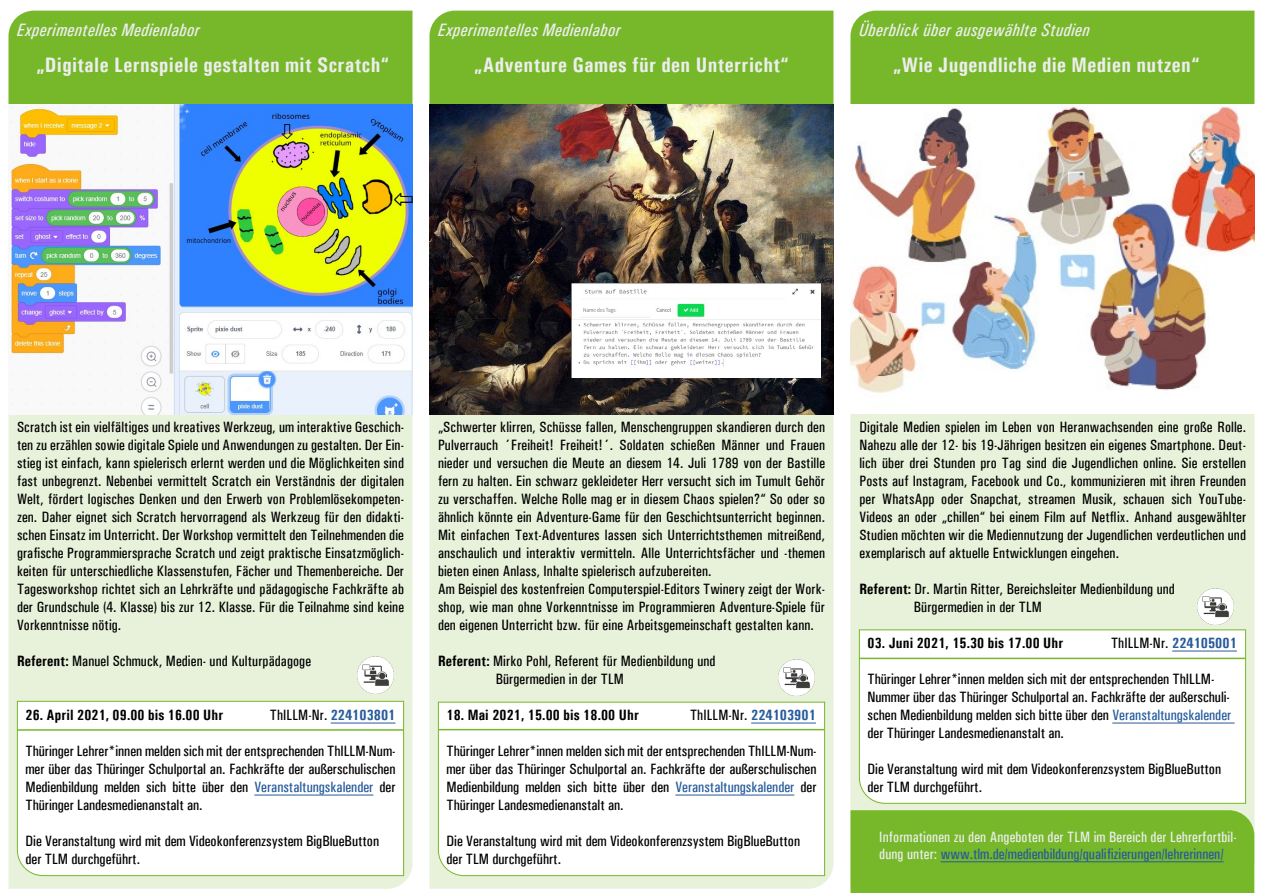
<style>
.page{position:relative;width:1263px;height:893px;background:#fff}
.page>*{position:absolute;margin:0;border:0;box-sizing:border-box;transform-origin:0 0}
.t1{font:700 condensed 21px "Univers";letter-spacing:.02em;color:#ededed}
.t2{font:italic 500 condensed 18px "Univers";letter-spacing:.02em;color:#ededed}
.t3{font:500 condensed 15px/18px "Univers";letter-spacing:.01em;color:#000}
.t4{font:500 condensed 15px/16.5px "Univers";letter-spacing:.01em;color:#ededed}
.t5{font:700 condensed 15px "Univers";letter-spacing:.01em;color:#000}
.s1{font-weight:700}
.s2{font-weight:700;color:#275b9b}
.s3{color:#275b9b}
</style>
<div class="page">
<div style="left:9px;top:11px;width:403px;height:93px;background:#76b82a"></div>
<div style="left:9px;top:414px;width:403px;height:475px;background:#e8f1da"></div>
<svg style="left:17px;top:700px;width:387px;height:176px"></svg>
<hr style="left:17px;top:729px;width:387px;height:2px;background:#76b82a">
<hr style="left:331px;top:723px;width:64px;height:1px;background:#275b9b">
<hr style="left:254px;top:795px;width:119px;height:1px;background:#275b9b">
<img style="left:9px;top:104px;width:403px;height:310px">
<div style="left:429px;top:11px;width:404px;height:93px;background:#76b82a"></div>
<div style="left:429px;top:414px;width:404px;height:475px;background:#e8f1da"></div>
<svg style="left:438px;top:701px;width:387px;height:175px"></svg>
<hr style="left:439px;top:729px;width:385px;height:1px;background:#76b82a">
<hr style="left:751px;top:723px;width:65px;height:1px;background:#275b9b">
<hr style="left:675px;top:795px;width:119px;height:1px;background:#275b9b">
<img style="left:429px;top:104px;width:404px;height:310px">
<img style="left:571px;top:283px;width:249px;height:94px">
<div style="left:850px;top:11px;width:404px;height:93px;background:#76b82a"></div>
<div style="left:850px;top:104px;width:404px;height:706px;background:#e8f1da"></div>
<svg style="left:859px;top:629px;width:387px;height:175px"></svg>
<hr style="left:859px;top:658px;width:387px;height:1px;background:#76b82a">
<hr style="left:1172px;top:651px;width:65px;height:1px;background:#275b9b">
<hr style="left:1112px;top:723px;width:122px;height:1px;background:#275b9b">
<img style="left:850px;top:105px;width:404px;height:309px">
<div style="left:850px;top:810px;width:404px;height:83px;background:#76b82a"></div>
<hr style="left:941px;top:861px;width:283px;height:1px;background:#275b9b">
<img style="left:356px;top:656px;width:39px;height:38px">
<img style="left:777px;top:658px;width:39px;height:38px">
<img style="left:1196px;top:588px;width:39px;height:38px">
<p class="t2" style="left:17px;top:19px;width:184px">Experimentelles Medienlabor</p>
<h1 class="t1" style="left:36px;top:52px;width:354px">„Digitale Lernspiele gestalten mit Scratch“</h1>
<p class="t2" style="left:438px;top:19px;width:184px">Experimentelles Medienlabor</p>
<h1 class="t1" style="left:474px;top:52px;width:316px">„Adventure Games für den Unterricht“</h1>
<p class="t2" style="left:859px;top:19px;width:232px">Überblick über ausgewählte Studien</p>
<h1 class="t1" style="left:893px;top:52px;width:308px">„Wie Jugendliche die Medien nutzen“</h1>
<p class="t3" style="left:17px;top:418px;width:389px;text-align:justify">Scratch ist ein vielfältiges und kreatives Werkzeug, um interaktive Geschich&shy;ten zu erzählen sowie digitale Spiele und Anwendungen zu gestalten. Der Ein&shy;stieg ist einfach, kann spielerisch erlernt werden und die Möglichkeiten sind fast unbegrenzt. Nebenbei vermittelt Scratch ein Verständnis der digitalen Welt, fördert logisches Denken und den Erwerb von Problemlösekompeten&shy;zen. Daher eignet sich Scratch hervorragend als Werkzeug für den didakti&shy;schen Einsatz im Unterricht. Der Workshop vermittelt den Teilnehmenden die grafische Programmiersprache Scratch und zeigt praktische Einsatzmöglich&shy;keiten für unterschiedliche Klassenstufen, Fächer und Themenbereiche. Der Tagesworkshop richtet sich an Lehrkräfte und pädagogische Fachkräfte ab der Grundschule (4. Klasse) bis zur 12. Klasse. Für die Teilnahme sind keine Vorkenntnisse nötig.</p>
<p class="t3" style="left:17px;top:652px;width:296px"><span class="s1">Referent:</span> Manuel Schmuck, Medien- und Kulturpädagoge</p>
<p class="t5" style="left:26px;top:706px;width:199px">26. April 2021, 09.00 bis 16.00 Uhr</p>
<p class="t3" style="left:270px;top:706px;width:127px">ThILLM-Nr. <span class="s2">224103801</span></p>
<p class="t3" style="left:26px;top:742px;width:371px;text-align:justify">Thüringer Lehrer*innen melden sich mit der entsprechenden ThILLM-Num&shy;mer über das Thüringer Schulportal an. Fachkräfte der außerschulischen Medienbildung melden sich bitte über den <span class="s3">Veranstaltungskalender</span> der Thüringer Landesmedienanstalt an.</p>
<p class="t3" style="left:26px;top:832px;width:355px">Die Veranstaltung wird mit dem Videokonferenzsystem BigBlueButton der TLM durchgeführt.</p>
<p class="t3" style="left:438px;top:418px;width:389px">„Schwerter klirren, Schüsse fallen, Menschengruppen skandieren durch den Pulverrauch ´Freiheit! Freiheit!´. Soldaten schießen Männer und Frauen nieder und versuchen die Meute an diesem 14. Juli 1789 von der Bastille fern zu halten. Ein schwarz gekleideter Herr versucht sich im Tumult Gehör zu verschaffen. Welche Rolle mag er in diesem Chaos spielen?“ So oder so ähnlich könnte ein Adventure-Game für den Geschichtsunterricht beginnen.<br>Mit einfachen Text-Adventures lassen sich Unterrichtsthemen mitreißend, anschaulich und interaktiv vermitteln. Alle Unterrichtsfächer und -themen bieten einen Anlass, Inhalte spielerisch aufzubereiten.<br>Am Beispiel des kostenfreien Computerspiel-Editors Twinery zeigt der Work&shy;shop, wie man ohne Vorkenntnisse im Programmieren Adventure-Spiele für den eigenen Unterricht bzw. für eine Arbeitsgemeinschaft gestalten kann.</p>
<p class="t3" style="left:496px;top:652px;width:221px;text-indent:-58px"><span class="s1">Referent:</span> Mirko Pohl, Referent für Medienbildung und<br>Bürgermedien in der TLM</p>
<p class="t5" style="left:446px;top:706px;width:194px">18. Mai 2021, 15.00 bis 18.00 Uhr</p>
<p class="t3" style="left:690px;top:706px;width:127px">ThILLM-Nr. <span class="s2">224103901</span></p>
<p class="t3" style="left:446px;top:742px;width:371px;text-align:justify">Thüringer Lehrer*innen melden sich mit der entsprechenden ThILLM-Num&shy;mer über das Thüringer Schulportal an. Fachkräfte der außerschulischen Medienbildung melden sich bitte über den <span class="s3">Veranstaltungskalender</span> der Thüringer Landesmedienanstalt an.</p>
<p class="t3" style="left:446px;top:832px;width:355px">Die Veranstaltung wird mit dem Videokonferenzsystem BigBlueButton der TLM durchgeführt.</p>
<p class="t3" style="left:859px;top:418px;width:388px;text-align:justify">Digitale Medien spielen im Leben von Heranwachsenden eine große Rolle.<br>Nahezu alle der 12- bis 19-Jährigen besitzen ein eigenes Smartphone. Deut&shy;lich über drei Stunden pro Tag sind die Jugendlichen online. Sie erstellen Posts auf Instagram, Facebook und Co., kommunizieren mit ihren Freunden per WhatsApp oder Snapchat, streamen Musik, schauen sich YouTube-Videos an oder „chillen“ bei einem Film auf Netflix. Anhand ausgewählter Studien möchten wir die Mediennutzung der Jugendlichen verdeutlichen und exemplarisch auf aktuelle Entwicklungen eingehen.</p>
<p class="t3" style="left:914px;top:580px;width:263px;text-indent:-54px"><span class="s1">Referent:</span> Dr. Martin Ritter, Bereichsleiter Medienbildung und<br>Bürgermedien in der TLM</p>
<p class="t5" style="left:867px;top:634px;width:197px">03. Juni 2021, 15.30 bis 17.00 Uhr</p>
<p class="t3" style="left:1111px;top:634px;width:127px">ThILLM-Nr. <span class="s2">224105001</span></p>
<p class="t3" style="left:867px;top:670px;width:365px">Thüringer Lehrer*innen melden sich mit der entsprechenden ThILLM-Nummer über das Thüringer Schulportal an. Fachkräfte der außerschuli&shy;schen Medienbildung melden sich bitte über den <span class="s3">Veranstaltungskalender </span>der Thüringer Landesmedienanstalt an.</p>
<p class="t3" style="left:867px;top:760px;width:355px">Die Veranstaltung wird mit dem Videokonferenzsystem BigBlueButton der TLM durchgeführt.</p>
<p class="t4" style="left:879px;top:829px;width:359px">Informationen zu den Angeboten der TLM im Bereich der Lehrerfortbil&shy;dung unter: <span class="s3">www.tlm.de/medienbildung/qualifizierungen/lehrerinnen/</span></p>
</div>
